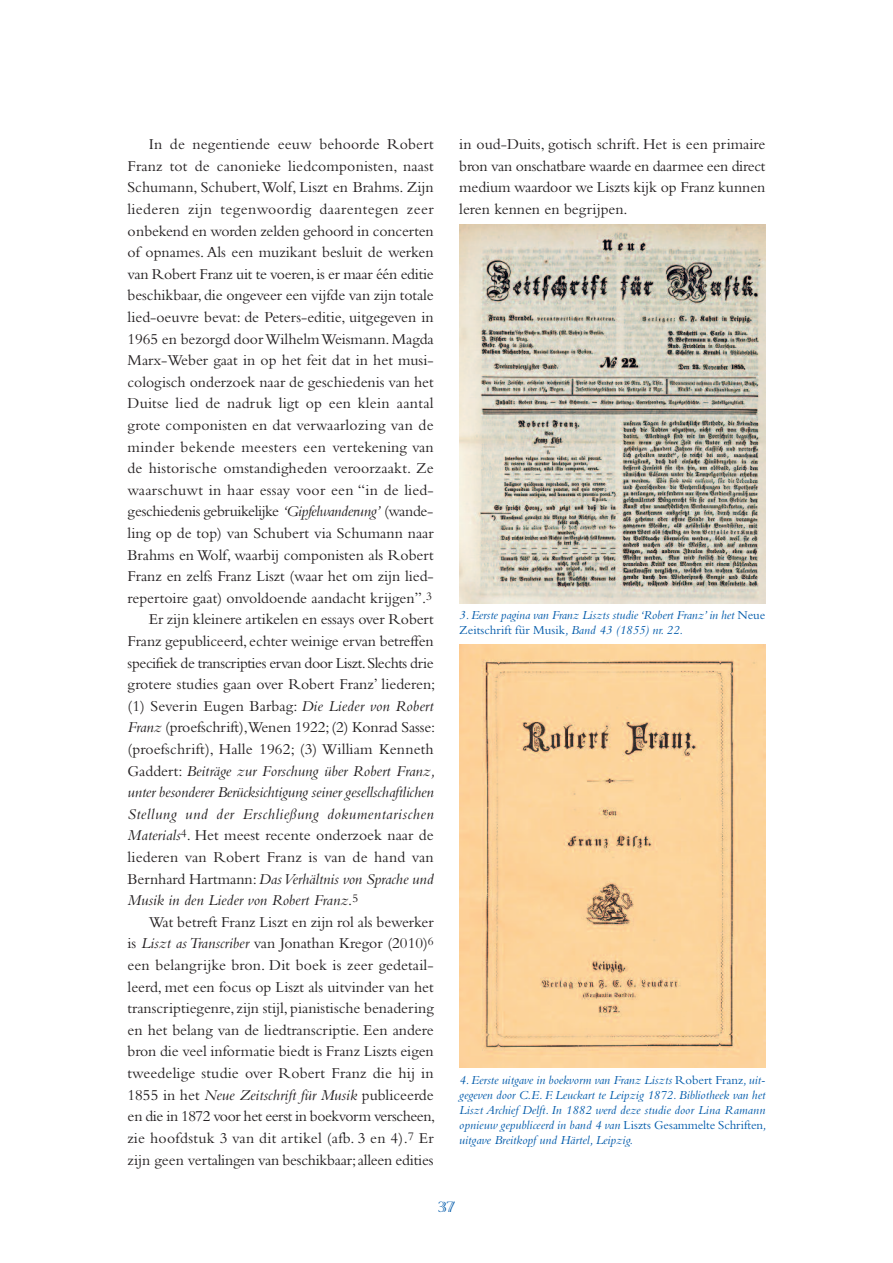
<style>
.page{position:relative;width:893px;height:1263px;background:#fff}
.page>*{position:absolute;margin:0;border:0;box-sizing:border-box;transform-origin:0 0}
.t1{font:15.75px/21.6px "Bembo";color:#231f20;text-align:justify}
.t2{font:italic 15.75px "Bembo";color:#231f20}
.t3{font:15.75px "Bembo";letter-spacing:-.03em;color:#231f20}
.t4{font:15.75px "Bembo";letter-spacing:-.025em;color:#231f20}
.t5{font:15.75px "Bembo";letter-spacing:-.02em;color:#231f20}
.t6{font:italic 15.75px "Bembo";letter-spacing:.03em;color:#231f20}
.t7{font:15.75px "Bembo";letter-spacing:.02em;color:#231f20}
.t8{font:15.75px "Bembo";letter-spacing:.03em;color:#231f20}
.t9{font:15.75px "Bembo";letter-spacing:.025em;color:#231f20}
.t10{font:15.75px "Viva";color:#015aaa}
.t11{font:italic 12.75px/15px "Bembo";letter-spacing:-.005em;color:#015aaa}
.s1{font-style:italic}
.s2{font-style:normal}
</style>
<div class="page">
<img style="left:459px;top:224px;width:306px;height:380px">
<img style="left:459px;top:645px;width:306px;height:422px">
<p class="t1" style="left:149px;top:135px;width:286px">In de negentiende eeuw behoorde Robert</p>
<p class="t1" style="left:128px;top:157px;width:308px">Franz tot de canonieke liedcomponisten, naast</p>
<p class="t1" style="left:128px;top:178px;width:308px">Schumann, Schubert,Wolf, Liszt en Brahms. Zijn</p>
<p class="t8" style="left:128px;top:204px;width:308px">liederen zijn tegenwoordig daarentegen zeer</p>
<p class="t1" style="left:128px;top:221px;width:308px">onbekend en worden zelden gehoord in concerten</p>
<p class="t1" style="left:128px;top:243px;width:308px">of opnames. Als een muzikant besluit de werken</p>
<p class="t5" style="left:128px;top:268px;width:308px">van Robert Franz uit te voeren,is er maar één editie</p>
<p class="t1" style="left:128px;top:286px;width:308px">beschikbaar, die ongeveer een vijfde van zijn totale</p>
<p class="t1" style="left:128px;top:308px;width:308px">lied-oeuvre bevat: de Peters-editie, uitgegeven in</p>
<p class="t1" style="left:128px;top:329px;width:308px">1965 en bezorgd doorWilhelmWeismann.Magda</p>
<p class="t1" style="left:128px;top:351px;width:308px">Marx-Weber gaat in op het feit dat in het musi-</p>
<p class="t1" style="left:128px;top:373px;width:308px">cologisch onderzoek naar de geschiedenis van het</p>
<p class="t1" style="left:128px;top:394px;width:308px">Duitse lied de nadruk ligt op een klein aantal</p>
<p class="t1" style="left:128px;top:416px;width:308px">grote componisten en dat verwaarlozing van de</p>
<p class="t9" style="left:128px;top:441px;width:308px">minder bekende meesters een vertekening van</p>
<p class="t1" style="left:128px;top:459px;width:308px">de historische omstandigheden veroorzaakt. Ze</p>
<p class="t1" style="left:128px;top:481px;width:308px">waarschuwt in haar essay voor een “in de lied-</p>
<p class="t4" style="left:128px;top:506px;width:307px">geschiedenis gebruikelijke <span class="s1">‘Gipfelwanderung’</span> (wande-</p>
<p class="t1" style="left:128px;top:524px;width:308px">ling op de top) van Schubert via Schumann naar</p>
<p class="t1" style="left:128px;top:545px;width:308px">Brahms en Wolf, waarbij componisten als Robert</p>
<p class="t1" style="left:128px;top:567px;width:308px">Franz en zelfs Franz Liszt (waar het om zijn lied-</p>
<p class="t1" style="left:128px;top:589px;width:306px">repertoire gaat) onvoldoende aandacht krijgen”.<sup>3</sup></p>
<p class="t1" style="left:149px;top:610px;width:286px">Er zijn kleinere artikelen en essays over Robert</p>
<p class="t1" style="left:128px;top:632px;width:308px">Franz gepubliceerd, echter weinige ervan betreffen</p>
<p class="t3" style="left:128px;top:657px;width:308px">specifiek de transcripties ervan door Liszt.Slechts drie</p>
<p class="t1" style="left:128px;top:675px;width:309px">grotere studies gaan over Robert Franz’ liederen;</p>
<p class="t1" style="left:128px;top:697px;width:308px">(1) Severin Eugen Barbag: <span class="s1">Die Lieder von Robert</span></p>
<p class="t1" style="left:128px;top:718px;width:309px"><span class="s1">Franz</span> (proefschrift),Wenen 1922;(2) Konrad Sasse:</p>
<p class="t1" style="left:128px;top:740px;width:308px">(proefschrift), Halle 1962; (3) William Kenneth</p>
<p class="t2" style="left:128px;top:765px;width:309px"><span class="s2">Gaddert:</span> Beiträge zur Forschung über Robert Franz,</p>
<p class="t2" style="left:128px;top:787px;width:308px">unter besonderer Berücksichtigung seiner gesellschaftlichen</p>
<p class="t6" style="left:128px;top:808px;width:308px">Stellung und der Erschließung dokumentarischen</p>
<p class="t1" style="left:128px;top:826px;width:308px"><span class="s1">Materials</span><sup>4</sup>. Het meest recente onderzoek naar de</p>
<p class="t1" style="left:128px;top:848px;width:308px">liederen van Robert Franz is van de hand van</p>
<p class="t2" style="left:128px;top:873px;width:308px"><span class="s2">Bernhard Hartmann:</span>DasVerhältnis von Sprache und</p>
<p class="t2" style="left:128px;top:895px;width:232px">Musik in den Lieder von Robert Franz<span class="s2">.</span><sup>5</sup></p>
<p class="t1" style="left:149px;top:913px;width:286px">Wat betreft Franz Liszt en zijn rol als bewerker</p>
<p class="t1" style="left:128px;top:934px;width:308px">is <span class="s1">Liszt asTranscriber</span> van Jonathan Kregor (2010)<sup>6</sup></p>
<p class="t1" style="left:128px;top:956px;width:308px">een belangrijke bron. Dit boek is zeer gedetail-</p>
<p class="t1" style="left:128px;top:977px;width:308px">leerd, met een focus op Liszt als uitvinder van het</p>
<p class="t1" style="left:128px;top:999px;width:308px">transcriptiegenre, zijn stijl, pianistische benadering</p>
<p class="t1" style="left:128px;top:1021px;width:308px">en het belang van de liedtranscriptie. Een andere</p>
<p class="t1" style="left:128px;top:1042px;width:308px">bron die veel informatie biedt is Franz Liszts eigen</p>
<p class="t1" style="left:128px;top:1064px;width:308px">tweedelige studie over Robert Franz die hij in</p>
<p class="t2" style="left:128px;top:1089px;width:308px"><span class="s2">1855 in het</span> Neue Zeitschrift für Musik <span class="s2">publiceerde</span></p>
<p class="t3" style="left:128px;top:1111px;width:309px">en die in 1872 voor het eerst in boekvorm verscheen,</p>
<p class="t7" style="left:128px;top:1132px;width:308px">zie hoofdstuk 3 van dit artikel (afb. 3 en 4).<sup>7</sup> Er</p>
<p class="t1" style="left:128px;top:1150px;width:308px">zijn geen vertalingen van beschikbaar;alleen edities</p>
<p class="t1" style="left:459px;top:135px;width:308px">in oud-Duits, gotisch schrift. Het is een primaire bron van onschatbare waarde en daarmee een direct medium waardoor we Liszts kijk op Franz kunnen leren kennen en begrijpen.</p>
<p class="t11" style="left:459px;top:609px;width:308px">3.Eerste pagina van Franz Liszts studie‘Robert Franz’in het <span class="s2">Neue<br>Zeitschrift für Musik</span>, Band 43 (1855) nr. 22.</p>
<p class="t11" style="left:459px;top:1074px;width:309px;text-align:justify">4.Eerste uitgave in boekvorm van Franz Liszts <span class="s2">Robert Franz</span>, uit&shy;gegeven door C.E. F. Leuckart te Leipzig 1872. Bibliotheek van het Liszt Archief Delft. In 1882 werd deze studie door Lina Ramann opnieuw gepubliceerd in band 4 van <span class="s2">Liszts Gesammelte Schriften</span>, uitgave Breitkopf und Härtel, Leipzig.</p>
<p class="t10" style="left:438px;top:1200px;width:18px">37</p>
</div>
